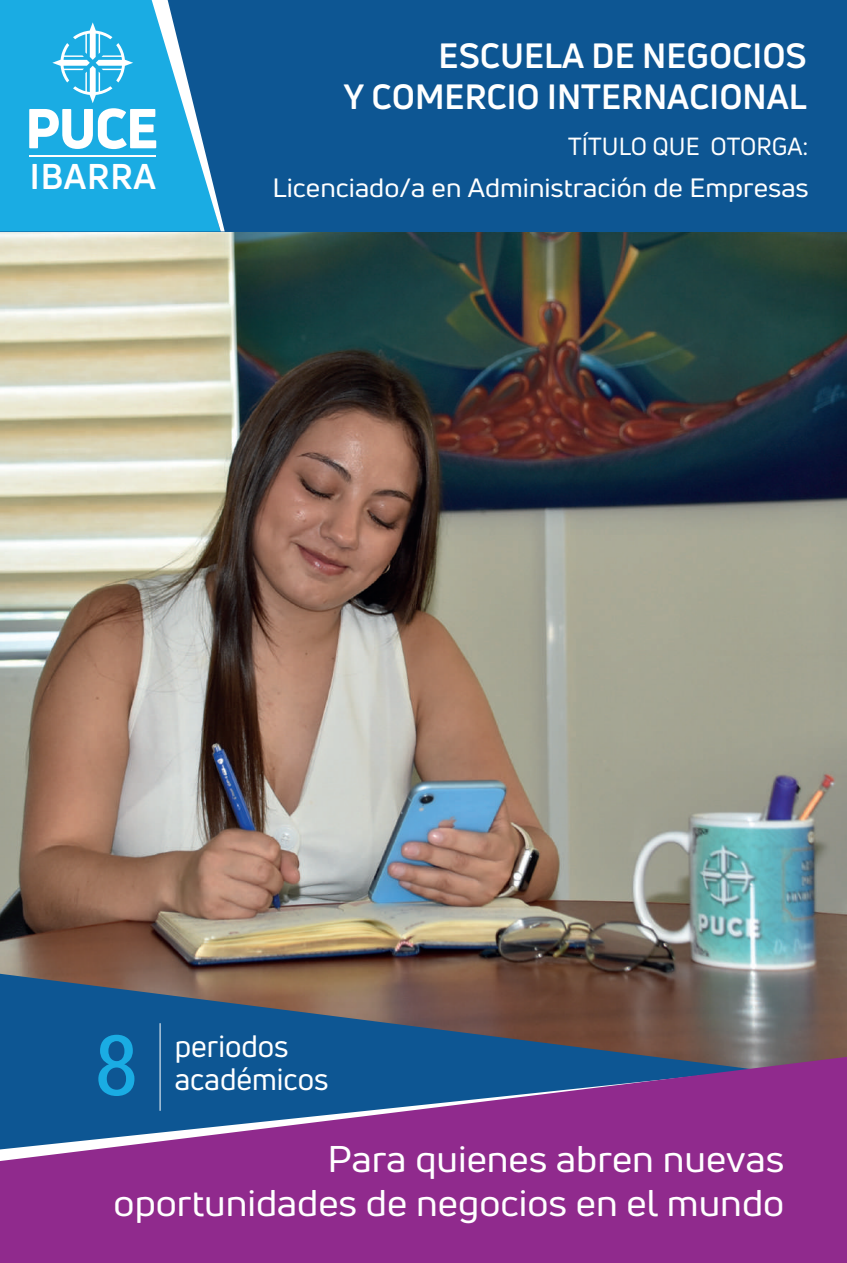
<style>
.page{position:relative;width:847px;height:1263px;background:#fff}
.page>*{position:absolute;margin:0;border:0;box-sizing:border-box;transform-origin:0 0}
.t1{font:condensed 83.7px "Roboto";color:#1aace3}
.t2{font:36.45px/43.7px "Uni Neue";color:#fff;text-align:right;scale:1.07 1}
.t3{font:700 35.1px "Uni Neue";letter-spacing:.025em;color:#fff}
.t4{font:700 34.35px/41.2px "Uni Neue";color:#fff;text-align:right}
.t5{font:30.3px/33.3px "Uni Neue";color:#fff}
.t6{font:25.95px "Uni Neue";color:#fff;scale:1.07 1}
.t7{font:24.3px "Uni Neue";color:#fff}
</style>
<div class="page">
<img style="left:0;top:231px;width:847px;height:743px">
<div style="left:0;top:0;width:847px;height:231px;background:#0d5693"></div>
<div style="left:0;top:0;width:29px;height:231px;background:#1aace3"></div>
<svg style="left:0;top:974px;width:847px;height:83px;background:#4e5b6b"></svg>
<svg style="left:0;top:1057px;width:847px;height:206px;background:#743890"></svg>
<hr style="left:160px;top:1023px;width:1px;height:88px;background:#fff">
<svg style="left:29px;top:0;width:196px;height:231px;background:#39abdb"></svg>
<hr style="left:29px;top:156px;width:127px;height:1px;background:#fff">
<p class="t3" style="left:30px;top:154px;width:128px">IBARRA</p>
<p class="t4" style="left:344px;top:34px;width:465px">ESCUELA DE NEGOCIOS<br>Y COMERCIO INTERNACIONAL</p>
<p class="t7" style="left:568px;top:131px;width:241px">TÍTULO QUE OTORGA:</p>
<p class="t6" style="left:273px;top:172px;width:503px">Licenciado/a en Administración de Empresas</p>
<h1 class="t1" style="left:95px;top:1007px;width:45px">8</h1>
<p class="t5" style="left:175px;top:1029px;width:155px">periodos académicos</p>
<p class="t2" style="left:114px;top:1137px;width:628px">Para quienes abren nuevas oportunidades de negocios en el mundo</p>
</div>
